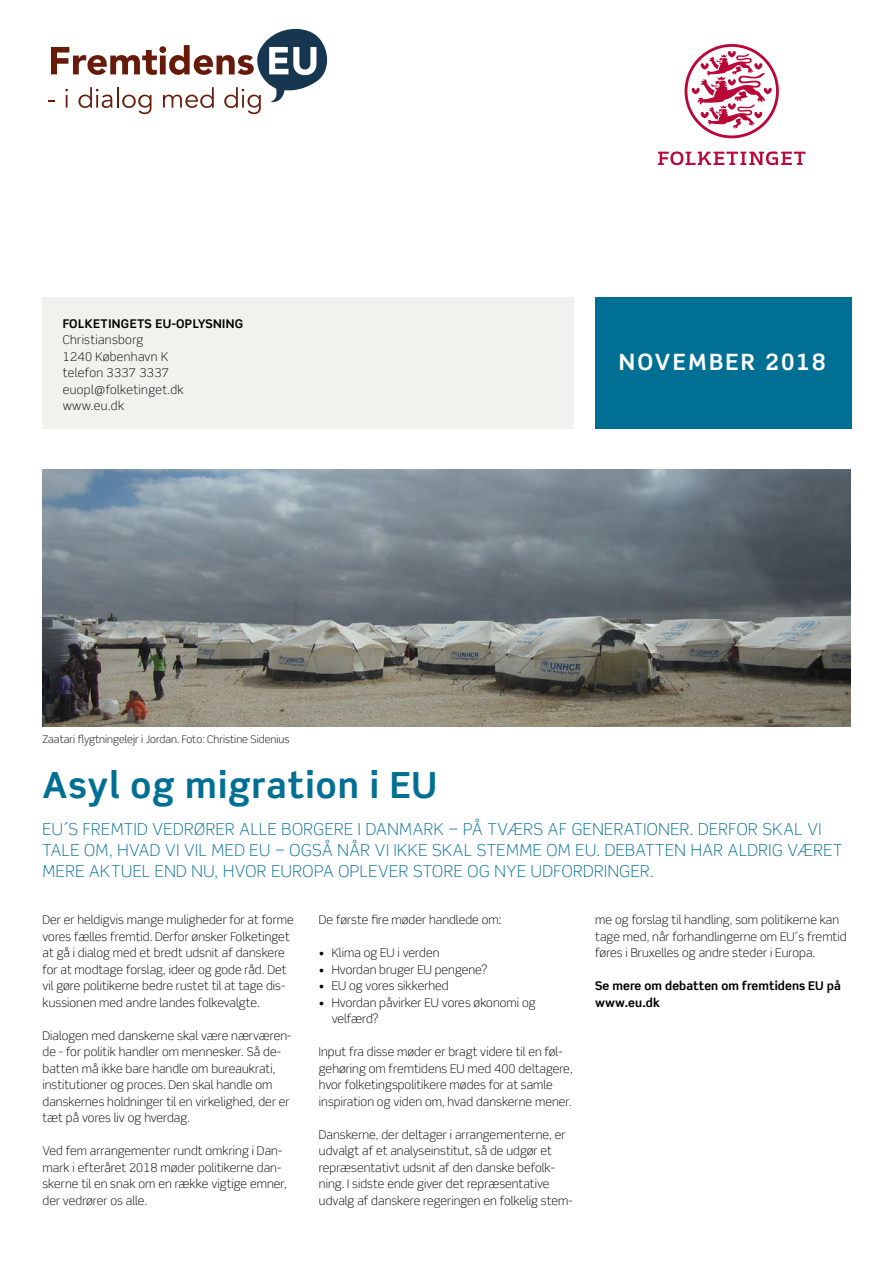
<style>
.page{position:relative;width:893px;height:1263px;background:#fff}
.page>*{position:absolute;margin:0;border:0;box-sizing:border-box;transform-origin:0 0}
.Stort_nummer{font:700 36px "Scene Std";letter-spacing:.03em;color:#006f94}
._03_Tekst_i_boks{font:700 22.5px "Scene Std";letter-spacing:.095em;color:#fff}
.Manchet{font:300 16.5px/21px "Scene Std";letter-spacing:.03em;color:#006f94}
._04_Brødtekst{font:300 12px/16.5px "Scene Std";letter-spacing:.005em;color:#000}
._04_Brødtekst-2{font:300 12px/16.5px "Scene Std";letter-spacing:.03em;color:#000}
._04_Brødtekst-3{font:700 12px/16.5px "Scene Std";letter-spacing:.005em;color:#000}
._04_Brødtekst-4{font:700 12px "Scene Std";letter-spacing:.03em;color:#000}
._05_Billedtekst{font:300 10.5px "Scene Std";letter-spacing:.005em;color:#000}
</style>
<div class="page">
<div style="left:595px;top:298px;width:256px;height:131px;background:#006f94"></div>
<div style="left:43px;top:298px;width:531px;height:131px;background:#f1f1ed"></div>
<svg style="left:48px;top:28px;width:280px;height:86px"></svg>
<svg style="left:658px;top:151px;width:147px;height:14px"></svg>
<svg style="left:685px;top:44px;width:94px;height:94px"></svg>
<img style="left:43px;top:469px;width:807px;height:257px">
<p class="_04_Brødtekst-4" style="left:63px;top:316px;width:182px">FOLKETINGETS EU-OPLYSNING</p>
<p class="_04_Brødtekst-2" style="left:63px;top:332px;width:123px">Christiansborg<br>1240 København K telefon 3337 3337 euopl@folketinget.dk www.eu.dk</p>
<p class="_05_Billedtekst" style="left:43px;top:732px;width:249px">Zaatari flygtningelejr i Jordan. Foto: Christine Sidenius</p>
<p class="Stort_nummer" style="left:43px;top:762px;width:396px">Asyl og migration i EU</p>
<p class="_03_Tekst_i_boks" style="left:619px;top:348px;width:208px">NOVEMBER 2018</p>
<p class="Manchet" style="left:43px;top:818px;width:802px">EU´S FREMTID VEDRØRER ALLE BORGERE I DANMARK − PÅ TVÆRS AF GENERATIONER. DERFOR SKAL VI<br>TALE OM, HVAD VI VIL MED EU − OGSÅ NÅR VI IKKE SKAL STEMME OM EU. DEBATTEN HAR ALDRIG VÆRET<br>MERE AKTUEL END NU, HVOR EUROPA OPLEVER STORE OG NYE UDFORDRINGER.</p>
<p class="_04_Brødtekst" style="left:43px;top:912px;width:253px">Der er heldigvis mange muligheder for at forme vores fælles fremtid. Derfor ønsker Folketinget at gå i dialog med et bredt udsnit af danskere for at modtage forslag, ideer og gode råd. Det vil gøre politikerne bedre rustet til at tage dis&shy;kussionen med andre landes folkevalgte.</p>
<p class="_04_Brødtekst" style="left:43px;top:1027px;width:250px">Dialogen med danskerne skal være nærværen&shy;de - for politik handler om mennesker. Så de&shy;batten må ikke bare handle om bureaukrati, institutioner og proces. Den skal handle om danskernes holdninger til en virkelighed, der er tæt på vores liv og hverdag.</p>
<p class="_04_Brødtekst" style="left:43px;top:1143px;width:246px">Ved fem arrangementer rundt omkring i Dan&shy;mark i efteråret 2018 møder politikerne dan&shy;skerne til en snak om en række vigtige emner, der vedrører os alle.</p>
<p class="_04_Brødtekst" style="left:319px;top:912px;width:184px">De første fire møder handlede om:</p>
<p class="_04_Brødtekst" style="left:319px;top:945px;width:122px">• Klima og EU i verden</p>
<p class="_04_Brødtekst" style="left:319px;top:961px;width:170px">• Hvordan bruger EU pengene?</p>
<p class="_04_Brødtekst" style="left:319px;top:978px;width:131px">• EU og vores sikkerhed</p>
<p class="_04_Brødtekst" style="left:332px;top:994px;width:206px;text-indent:-13px">• Hvordan påvirker EU vores økonomi og velfærd?</p>
<p class="_04_Brødtekst" style="left:319px;top:1044px;width:255px">Input fra disse møder er bragt videre til en føl&shy;gehøring om fremtidens EU med 400 deltagere, hvor folketingspolitikere mødes for at samle inspiration og viden om, hvad danskerne mener.</p>
<p class="_04_Brødtekst" style="left:319px;top:1126px;width:255px">Danskerne, der deltager i arrangementerne, er udvalgt af et analyseinstitut, så de udgør et repræsentativt udsnit af den danske befolk&shy;ning. I sidste ende giver det repræsentative udvalg af danskere regeringen en folkelig stem-</p>
<p class="_04_Brødtekst" style="left:595px;top:912px;width:253px">me og forslag til handling, som politikerne kan tage med, når forhandlingerne om EU´s fremtid føres i Bruxelles og andre steder i Europa.</p>
<p class="_04_Brødtekst-3" style="left:595px;top:977px;width:247px">Se mere om debatten om fremtidens EU på www.eu.dk</p>
</div>
